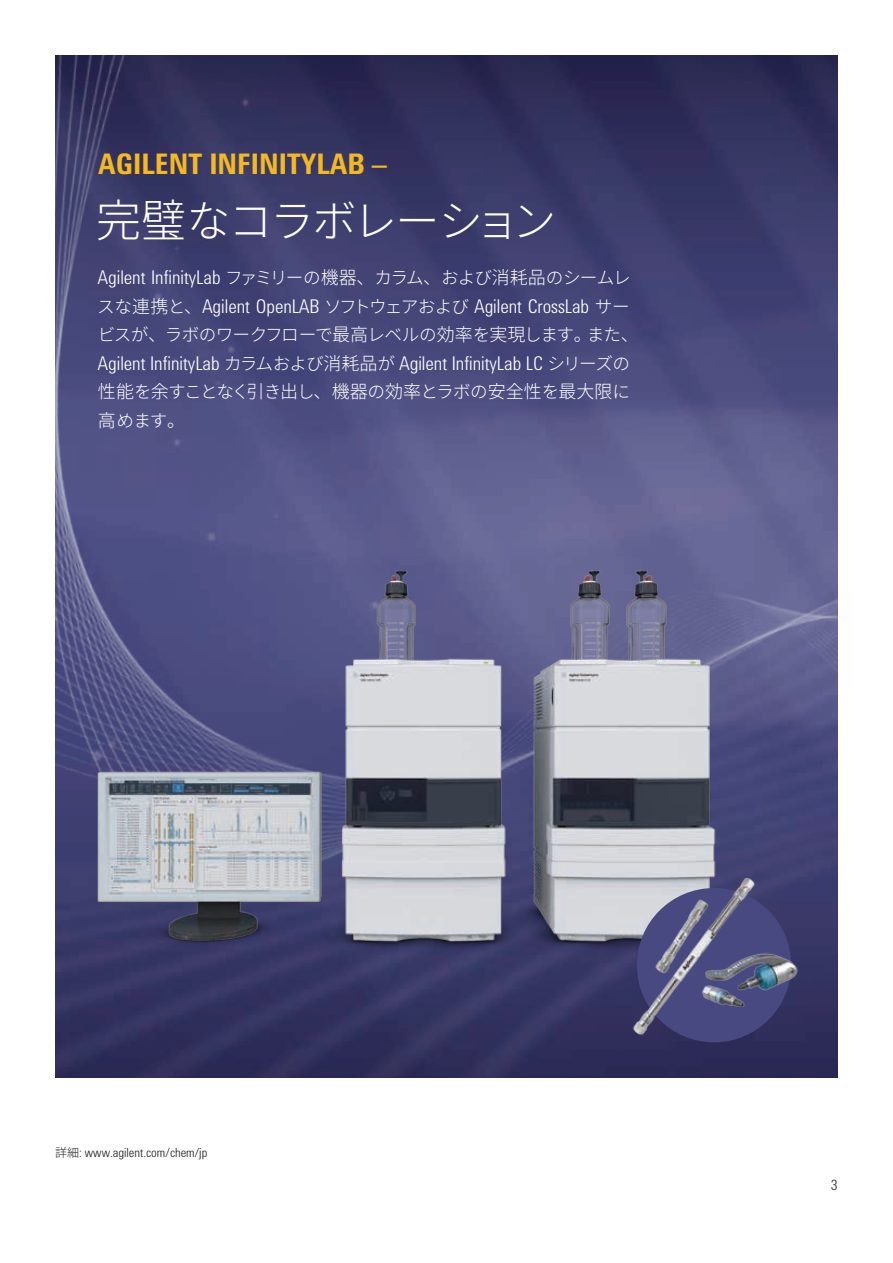
<style>
.page{position:relative;width:893px;height:1263px;background:#fff}
.page>*{position:absolute;margin:0;border:0;box-sizing:border-box;transform-origin:0 0}
.t1{font:300 44.1px "Noto Sans CJ Kjp";letter-spacing:-.05em;color:#fff}
.t2{font:700 29.1px "Agilent Condensed CFF";color:#f4b920}
.t3{font:300 19.5px/28.5px "Agilent Condensed CFF";color:#fff}
.t4{font:300 18px "Noto Sans CJ Kjp";color:#fff}
.t5{font:300 17.7px "Noto Sans CJ Kjp";letter-spacing:-.04em;color:#fff}
.t6{font:300 14.55px "Agilent Condensed CFF";color:#221f20}
.t7{font:300 12.9px "Agilent Condensed CFF";color:#221f20}
.s1{font-size:45px}
.s2{font-family:"Noto Sans CJ Kjp";font-size:17.7px}
.s3{font-family:"Noto Sans CJ Kjp";font-size:18px}
.s4{font-size:18px}
.s5{font-size:17.7px}
.s6{font-family:"Noto Sans CJ Kjp";font-size:12px}
</style>
<div class="page">
<img style="left:55px;top:56px;width:783px;height:1022px">
<img style="left:55px;top:423px;width:762px;height:598px">
<img style="left:622px;top:863px;width:208px;height:197px">
<h2 class="t2" style="left:98px;top:142px;width:290px">AGILENT INFINITYLAB –</h2>
<h1 class="t1" style="left:96px;top:196px;width:462px"><span class="s1">完璧</span>なコラボレーション</h1>
<p class="t3" style="left:97px;top:262px;width:535px">Agilent InfinityLab <span class="s2">ファミリーの</span><span class="s3">機器、</span><span class="s2">カラム</span><span class="s3">、</span><span class="s2">および</span><span class="s3">消耗品</span><span class="s2">のシームレスな</span><span class="s3">連携</span><span class="s2">と</span><span class="s3">、</span>Agilent OpenLAB <span class="s2">ソフトウェアおよび</span> Agilent CrossLab <span class="s2">サー</span></p>
<p class="t5" style="left:98px;top:325px;width:543px">ビスが<span class="s4">、</span>ラボのワークフローで<span class="s4">最高</span>レベルの<span class="s4">効率</span>を<span class="s4">実現</span>します<span class="s4">。</span>また<span class="s4">、</span></p>
<p class="t3" style="left:98px;top:347px;width:534px">Agilent InfinityLab <span class="s2">カラムおよび</span><span class="s3">消耗品</span><span class="s2">が</span> Agilent InfinityLab LC <span class="s2">シリーズの</span></p>
<p class="t4" style="left:98px;top:382px;width:534px">性能<span class="s5">を</span>余<span class="s5">すことなく</span>引<span class="s5">き</span>出<span class="s5">し</span>、機器<span class="s5">の</span>効率<span class="s5">とラボの</span>安全性<span class="s5">を</span>最大限<span class="s5">に</span></p>
<p class="t5" style="left:98px;top:410px;width:89px"><span class="s4">高</span>めます<span class="s4">。</span></p>
<p class="t7" style="left:55px;top:1142px;width:154px"><span class="s6">詳細</span>: www.agilent.com/chem/jp</p>
<p class="t6" style="left:831px;top:1174px;width:8px">3</p>
</div>
